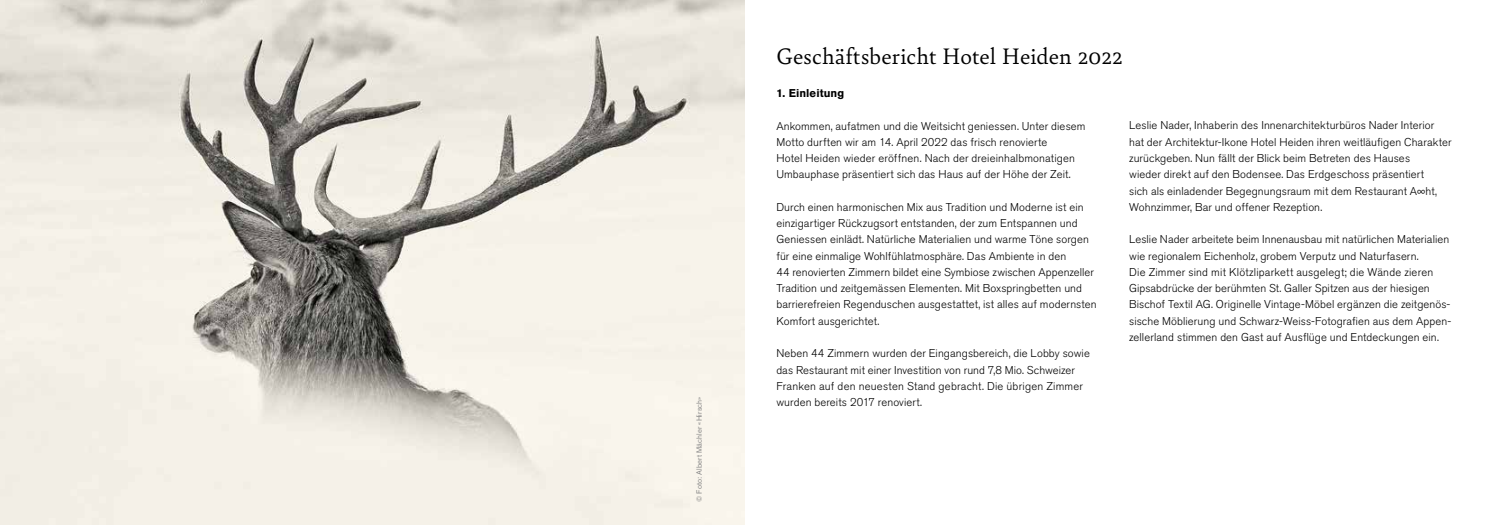
<style>
.page{position:relative;width:1489px;height:525px;background:#fff}
.page>*{position:absolute;margin:0;border:0;box-sizing:border-box;transform-origin:0 0}
.t1{font:23.75px "Bely";letter-spacing:.01em;color:#000}
.t2{font:300 11.25px/16.2px "Akzidenz Grotesk Pro";letter-spacing:.01em;color:#000}
.t3{font:700 11.25px "Akzidenz Grotesk Pro";letter-spacing:.005em;color:#000}
.t4{font:7.5px "Akzidenz Grotesk Pro";letter-spacing:.02em;color:#878787}
</style>
<div class="page">
<img style="left:0;top:0;width:744px;height:524px">
<p class="t4" style="left:694px;top:501px;width:107px;rotate:-90deg">© Foto: Albert Mächler «Hirsch»</p>
<h1 class="t1" style="left:776px;top:40px;width:348px">Geschäftsbericht Hotel Heiden 2022</h1>
<p class="t3" style="left:776px;top:86px;width:69px">1. Einleitung</p>
<p class="t2" style="left:776px;top:117px;width:310px">Ankommen, aufatmen und die Weitsicht geniessen. Unter diesem Motto durften wir am 14. April 2022 das frisch renovierte<br>Hotel Heiden wieder eröffnen. Nach der dreieinhalbmonatigen Umbauphase präsentiert sich das Haus auf der Höhe der Zeit.</p>
<p class="t2" style="left:776px;top:199px;width:322px">Durch einen harmonischen Mix aus Tradition und Moderne ist ein einzigartiger Rückzugsort entstanden, der zum Entspannen und Geniessen einlädt. Natürliche Materialien und warme Töne sorgen für eine einmalige Wohlfühlatmosphäre. Das Ambiente in den<br>44 renovierten Zimmern bildet eine Symbiose zwischen Appenzeller Tradition und zeitgemässen Elementen. Mit Boxspringbetten und barrierefreien Regenduschen ausgestattet, ist alles auf modernsten Komfort ausgerichtet.</p>
<p class="t2" style="left:776px;top:345px;width:315px">Neben 44 Zimmern wurden der Eingangsbereich, die Lobby sowie das Restaurant mit einer Investition von rund 7,8 Mio. Schweizer Franken auf den neuesten Stand gebracht. Die übrigen Zimmer wurden bereits 2017 renoviert.</p>
<p class="t2" style="left:1129px;top:117px;width:324px">Leslie Nader, Inhaberin des Innenarchitekturbüros Nader Interior hat der Architektur-Ikone Hotel Heiden ihren weitläufigen Charakter zurückgeben. Nun fällt der Blick beim Betreten des Hauses<br>wieder direkt auf den Bodensee. Das Erdgeschoss präsentiert<br>sich als einladender Begegnungsraum mit dem Restaurant A∞ht, Wohnzimmer, Bar und offener Rezeption.</p>
<p class="t2" style="left:1129px;top:231px;width:323px">Leslie Nader arbeitete beim Innenausbau mit natürlichen Materialien wie regionalem Eichenholz, grobem Verputz und Naturfasern.<br>Die Zimmer sind mit Klötzliparkett ausgelegt; die Wände zieren Gipsabdrücke der berühmten St. Galler Spitzen aus der hiesigen Bischof Textil AG. Originelle Vintage-Möbel ergänzen die zeitgenös&shy;sische Möblierung und Schwarz-Weiss-Fotografien aus dem Appen&shy;zellerland stimmen den Gast auf Ausflüge und Entdeckungen ein.</p>
</div>
